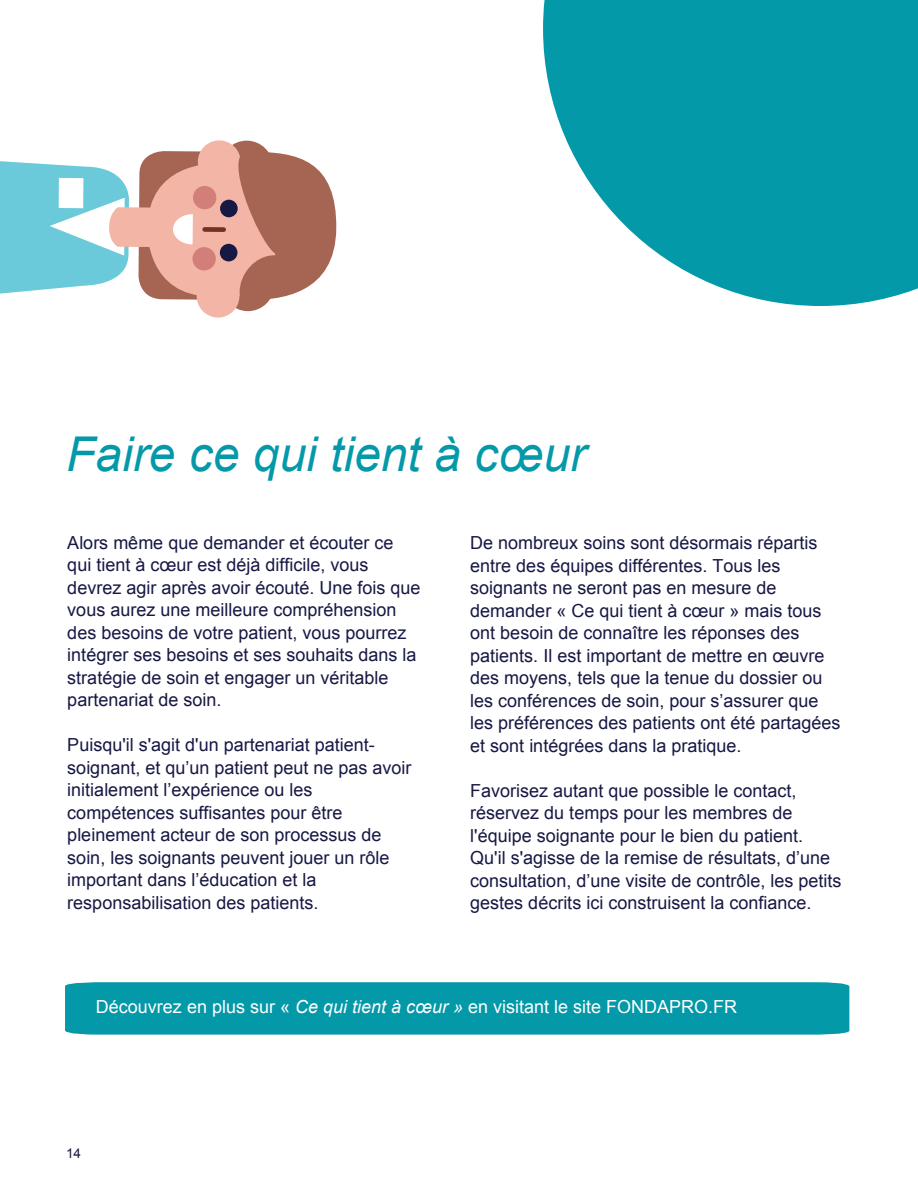
<style>
.page{position:relative;width:918px;height:1188px;background:#fff}
.page>*{position:absolute;margin:0;border:0;box-sizing:border-box;transform-origin:0 0}
.t1{font:italic 48px "Arial";color:#0499a8}
.t2{font:18px/22.5px "Arial";color:#171844}
.t3{font:18px "Arial";color:#fff}
.t4{font:13.5px "Arial";color:#171844}
.s1{font-style:inherit}
.s2{font-style:italic}
</style>
<div class="page">
<svg style="left:543px;top:0;width:375px;height:306px;background:#29a8b5"></svg>
<div style="left:65px;top:982px;width:784px;height:53px;background:#0499a8"></div>
<div style="left:220px;top:141px;width:53px;height:52px;background:#a66552;border-radius:50%"></div>
<div style="left:198px;top:140px;width:43px;height:43px;background:#f3b5a5;border-radius:50%"></div>
<svg style="left:0;top:150px;width:337px;height:159px"></svg>
<div style="left:197px;top:275px;width:43px;height:43px;background:#f3b5a5;border-radius:50%"></div>
<h1 class="t1" style="left:66px;top:423px;width:522px">Faire ce qui tient à cœur</h1>
<p class="t2" style="left:67px;top:532px;width:355px">Alors même que demander et écouter ce qui tient à cœur est déjà difficile, vous devrez agir après avoir écouté. Une fois que vous aurez une meilleure compréhension des besoins de votre patient, vous pourrez intégrer ses besoins et ses souhaits dans la stratégie de soin et engager un véritable partenariat de soin.</p>
<p class="t2" style="left:67px;top:734px;width:346px">Puisqu'il s'agit d'un partenariat patient&shy;soignant, et qu’un patient peut ne pas avoir initialement l’expérience ou les compétences suffisantes pour être pleinement acteur de son processus de soin, les soignants peuvent jouer un rôle important dans l’éducation et la responsabilisation des patients.</p>
<p class="t2" style="left:470px;top:532px;width:372px">De nombreux soins sont désormais répartis entre des équipes différentes. Tous les soignants ne seront pas en mesure de demander « Ce qui tient à cœur » mais tous ont besoin de connaître les réponses des patients. Il est important de mettre en œuvre des moyens, tels que la tenue du dossier ou les conférences de soin, pour s’assurer que les préférences des patients ont été partagées et sont intégrées dans la pratique.</p>
<p class="t2" style="left:470px;top:779px;width:373px">Favorisez autant que possible le contact, réservez du temps pour les membres de l'équipe soignante pour <span class="s1">le bien du</span> patient.<br>Qu'il s'agisse de la remise de résultats, d’une consultation, d’une visite de contrôle, les petits gestes décrits ici construisent la confiance.</p>
<p class="t3" style="left:96px;top:995px;width:643px">Découvrez en plus sur <span class="s1">«</span> <span class="s2">Ce qui tient à cœur</span> <span class="s2">»</span> en visitant le site FONDAPRO.FR</p>
<p class="t4" style="left:66px;top:1144px;width:17px">14</p>
</div>
